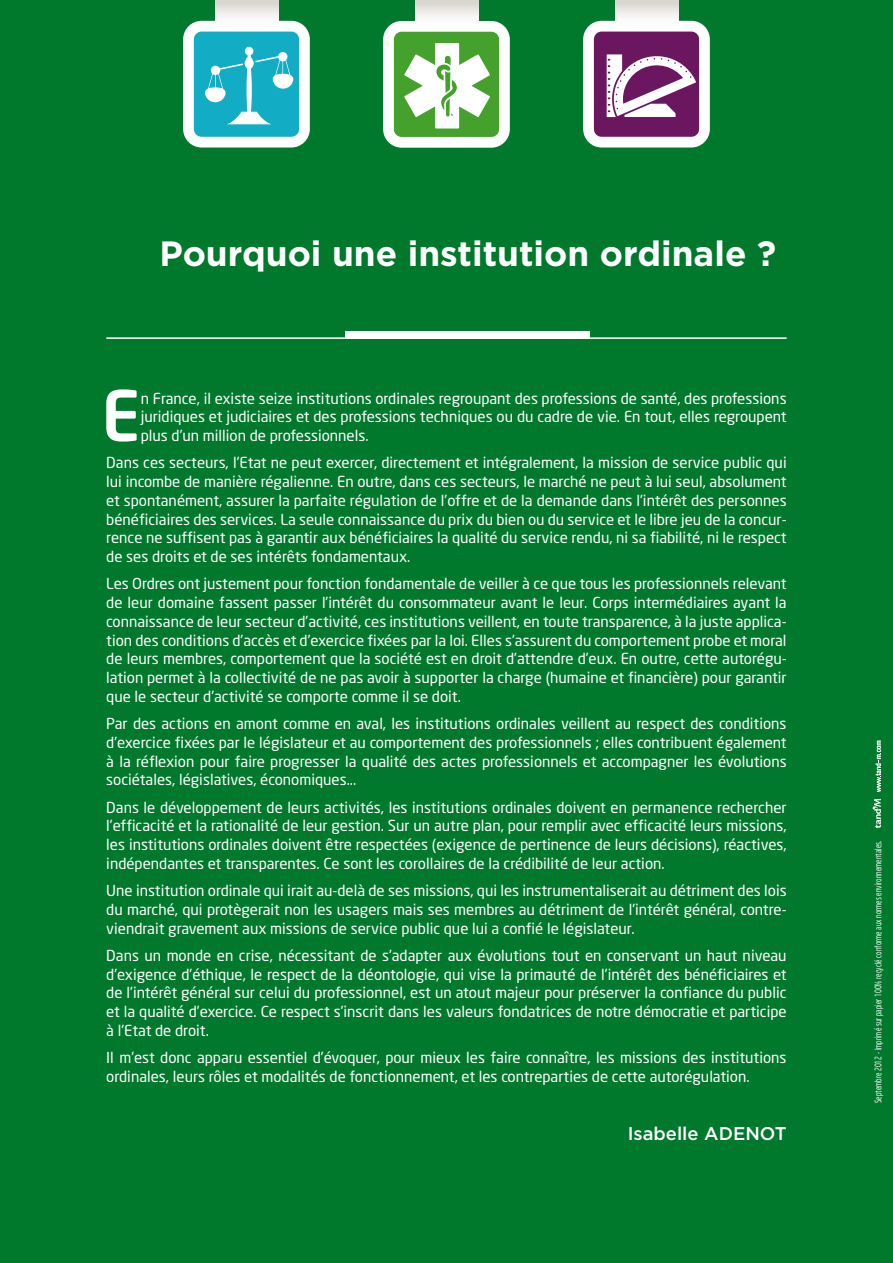
<style>
.page{position:relative;width:893px;height:1263px;background:#00792c}
.page>*{position:absolute;margin:0;border:0;box-sizing:border-box;transform-origin:0 0}
.t1{font:500 68.7px "Neo Sans";color:#fff}
.t2{font:700 35.1px "Gotham";color:#fff}
.t3{font:500 18.3px "Gotham";color:#fff}
.t4{font:15px/18.8px "Neo Sans";color:#fff;text-align:justify}
.texte_courant{font:9px "Neo Sans";color:#fff;scale:.7 1}
</style>
<div class="page">
<hr style="left:106px;top:337px;width:681px;height:2px;background:#fff">
<div style="left:346px;top:331px;width:244px;height:7px;background:#fff"></div>
<div style="left:588px;top:26px;width:116px;height:116px;background:#6a175f;border-radius:13px"></div>
<div style="left:583px;top:21px;width:127px;height:127px;border:11px solid #fff;border-radius:13px"></div>
<div style="left:616px;top:0;width:63px;height:30px;background:linear-gradient(to bottom,#dad7d2,#fff)"></div>
<svg style="left:607px;top:54px;width:89px;height:63px"></svg>
<div style="left:388px;top:26px;width:116px;height:116px;background:#44a12b;border-radius:13px"></div>
<div style="left:383px;top:21px;width:127px;height:127px;border:11px solid #fff;border-radius:13px"></div>
<svg style="left:416px;top:0;width:63px;height:31px"></svg>
<svg style="left:404px;top:43px;width:86px;height:85px"></svg>
<div style="left:188px;top:26px;width:116px;height:116px;background:#12adc4;border-radius:13px"></div>
<div style="left:183px;top:21px;width:127px;height:127px;border:11px solid #fff;border-radius:13px"></div>
<div style="left:216px;top:0;width:63px;height:30px;background:linear-gradient(to bottom,#dad7d2,#fff)"></div>
<svg style="left:205px;top:47px;width:88px;height:77px"></svg>
<svg style="left:872px;top:799px;width:9px;height:29px"></svg>
<svg style="left:876px;top:741px;width:5px;height:51px"></svg>
<p class="t2" style="left:159px;top:230px;width:618px">Pourquoi une institution ordinale ?</p>
<p class="t1" style="left:101px;top:372px;width:41px">E</p>
<p class="t4" style="left:141px;top:388px;width:647px">n France, il existe seize institutions ordinales regroupant des professions de santé, des professions juridiques et judiciaires et des professions techniques ou du cadre de vie. En tout, elles regroupent plus d’un million de professionnels.</p>
<p class="t4" style="left:106px;top:453px;width:682px">Dans ces secteurs, l’Etat ne peut exercer, directement et intégralement, la mission de service public qui lui incombe de manière régalienne. En outre, dans ces secteurs, le marché ne peut à lui seul, absolument et spontanément, assurer la parfaite régulation de l’offre et de la demande dans l’intérêt des personnes bénéficiaires des services. La seule connaissance du prix du bien ou du service et le libre jeu de la concur&shy;rence ne suffisent pas à garantir aux bénéficiaires la qualité du service rendu, ni sa fiabilité, ni le respect de ses droits et de ses intérêts fondamentaux.</p>
<p class="t4" style="left:106px;top:574px;width:682px">Les Ordres ont justement pour fonction fondamentale de veiller à ce que tous les professionnels relevant de leur domaine fassent passer l’intérêt du consommateur avant le leur. Corps intermédiaires ayant la connaissance de leur secteur d’activité, ces institutions veillent, en toute transparence, à la juste applica&shy;tion des conditions d’accès et d’exercice fixées par la loi. Elles s’assurent du comportement probe et moral de leurs membres, comportement que la société est en droit d’attendre d’eux. En outre, cette autorégu&shy;lation permet à la collectivité de ne pas avoir à supporter la charge (humaine et financière) pour garantir que le secteur d’activité se comporte comme il se doit.</p>
<p class="t4" style="left:106px;top:714px;width:682px">Par des actions en amont comme en aval, les institutions ordinales veillent au respect des conditions d’exercice fixées par le législateur et au comportement des professionnels ; elles contribuent également à la réflexion pour faire progresser la qualité des actes professionnels et accompagner les évolutions sociétales, législatives, économiques...</p>
<p class="t4" style="left:106px;top:797px;width:682px">Dans le développement de leurs activités, les institutions ordinales doivent en permanence rechercher l’efficacité et la rationalité de leur gestion. Sur un autre plan, pour remplir avec efficacité leurs missions, les institutions ordinales doivent être respectées (exigence de pertinence de leurs décisions), réactives, indépendantes et transparentes. Ce sont les corollaires de la crédibilité de leur action.</p>
<p class="t4" style="left:106px;top:881px;width:682px">Une institution ordinale qui irait au-delà de ses missions, qui les instrumentaliserait au détriment des lois du marché, qui protègerait non les usagers mais ses membres au détriment de l’intérêt général, contre&shy;viendrait gravement aux missions de service public que lui a confié le législateur.</p>
<p class="t4" style="left:106px;top:946px;width:682px">Dans un monde en crise, nécessitant de s’adapter aux évolutions tout en conservant un haut niveau d’exigence d’éthique, le respect de la déontologie, qui vise la primauté de l’intérêt des bénéficiaires et de l’intérêt général sur celui du professionnel, est un atout majeur pour préserver la confiance du public et la qualité d’exercice. Ce respect s’inscrit dans les valeurs fondatrices de notre démocratie et participe à l’Etat de droit.</p>
<p class="t4" style="left:106px;top:1048px;width:682px">Il m’est donc apparu essentiel d’évoquer, pour mieux les faire connaître, les missions des institutions ordinales, leurs rôles et modalités de fonctionnement, et les contreparties de cette autorégulation.</p>
<p class="t3" style="left:628px;top:1122px;width:160px">Isabelle ADENOT</p>
<p class="texte_courant" style="left:873px;top:1103px;width:376px;rotate:-90deg">Septembre 2012 - Imprimé sur papier 100% recyclé conforme aux normes environnementales.</p>
</div>
